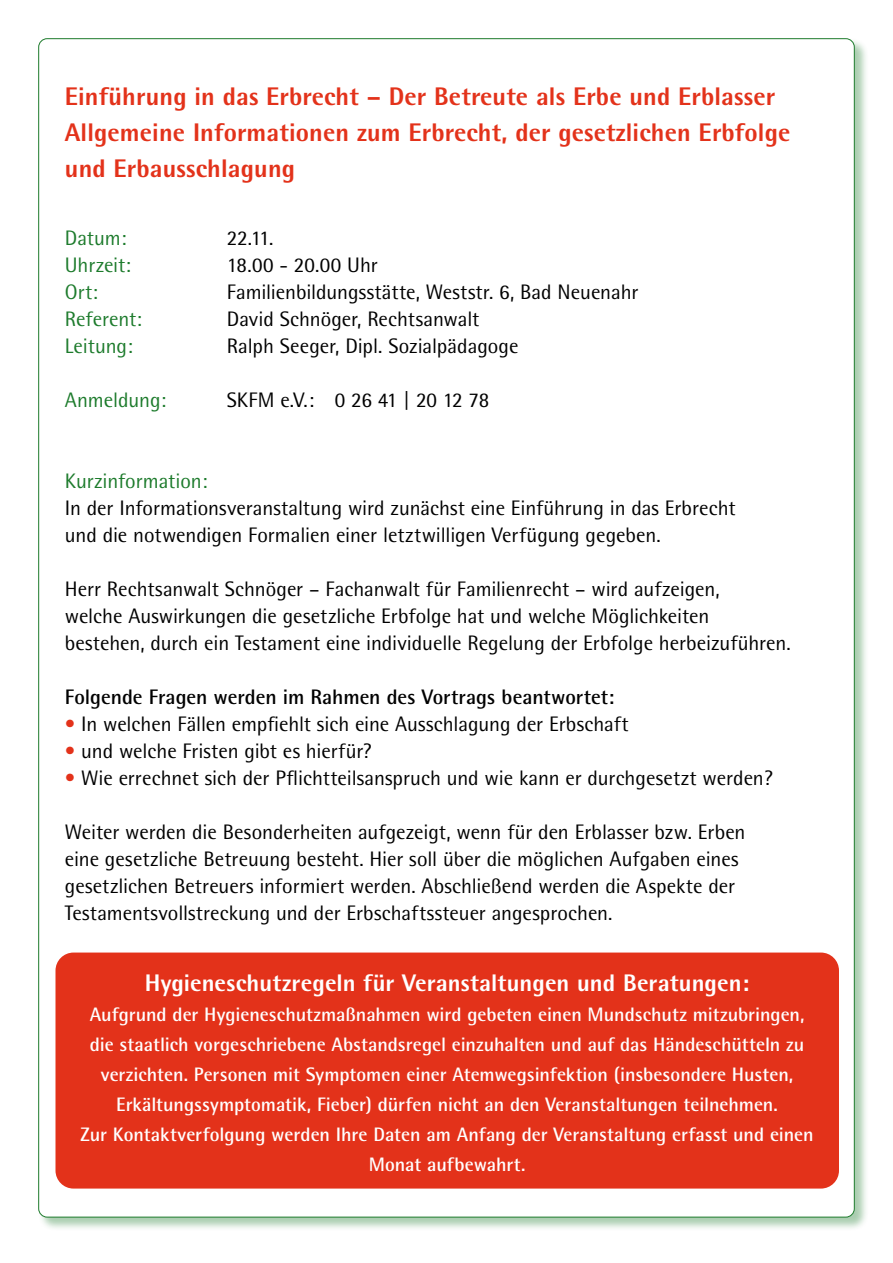
<style>
.page{position:relative;width:893px;height:1263px;background:#fff}
.page>*{position:absolute;margin:0;border:0;box-sizing:border-box;transform-origin:0 0}
.rot-head{font:800 25.5px/36px "Rotis Semi Sans";letter-spacing:.005em;color:#e3321a}
.fliesstext{font:800 24px "Rotis Semi Sans";letter-spacing:.005em;color:#fff}
.fliesstext-2{font:21px/27px "Rotis Semi Sans";color:#000}
.fliesstext-3{font:21px "Rotis Semi Sans";letter-spacing:-.005em;color:#1d7b2c}
.fliesstext-4{font:700 21px "Rotis Semi Sans";color:#000}
.fliesstext-5{font:700 19.5px/30px "Rotis Semi Sans";color:#fff;text-align:center}
.s1{color:#e3321a}
</style>
<div class="page">
<div style="left:38px;top:38px;width:831px;height:1193px;background:#1d7b2c;opacity:.38"></div>
<div style="left:39px;top:39px;width:815px;height:1178px;background:#fff;border-radius:9px"></div>
<div style="left:56px;top:952px;width:783px;height:236px;background:#e3321a;border-radius:18px"></div>
<p class="rot-head" style="left:65px;top:78px;width:727px">Einführung in das Erbrecht – Der Betreute als Erbe und Erblasser<br>Allgemeine Informationen zum Erbrecht, der gesetzlichen Erbfolge und Erbausschlagung</p>
<p class="fliesstext-3" style="left:65px;top:226px;width:63px">Datum:</p>
<p class="fliesstext-2" style="left:227px;top:224px;width:48px">22.11.</p>
<p class="fliesstext-3" style="left:65px;top:253px;width:68px">Uhrzeit:</p>
<p class="fliesstext-2" style="left:227px;top:251px;width:152px">18.00 - 20.00 Uhr</p>
<p class="fliesstext-3" style="left:65px;top:280px;width:35px">Ort:</p>
<p class="fliesstext-2" style="left:227px;top:278px;width:413px">Familienbildungsstätte, Weststr. 6, Bad Neuenahr</p>
<p class="fliesstext-3" style="left:65px;top:307px;width:79px">Referent:</p>
<p class="fliesstext-2" style="left:227px;top:305px;width:254px">David Schnöger, Rechtsanwalt</p>
<p class="fliesstext-3" style="left:65px;top:334px;width:70px">Leitung:</p>
<p class="fliesstext-2" style="left:227px;top:332px;width:293px">Ralph Seeger, Dipl. Sozialpädagoge</p>
<p class="fliesstext-3" style="left:65px;top:388px;width:103px">Anmeldung:</p>
<p class="fliesstext-2" style="left:227px;top:386px;width:264px">SKFM e.V.: 0 26 41 | 20 12 78</p>
<p class="fliesstext-3" style="left:65px;top:469px;width:144px">Kurzinformation:</p>
<p class="fliesstext-2" style="left:65px;top:494px;width:672px">In der Informationsveranstaltung wird zunächst eine Einführung in das Erbrecht und die notwendigen Formalien einer letztwilligen Verfügung gegeben.</p>
<p class="fliesstext-2" style="left:65px;top:575px;width:727px">Herr Rechtsanwalt Schnöger – Fachanwalt für Familienrecht – wird aufzeigen,<br>welche Auswirkungen die gesetzliche Erbfolge hat und welche Möglichkeiten bestehen, durch ein Testament eine individuelle Regelung der Erbfolge herbeizuführen.</p>
<p class="fliesstext-4" style="left:65px;top:684px;width:551px">Folgende Fragen werden im Rahmen des Vortrags beantwortet:</p>
<p class="fliesstext-2" style="left:65px;top:710px;width:565px"><span class="s1">•</span> In welchen Fällen empfiehlt sich eine Ausschlagung der Erbschaft</p>
<p class="fliesstext-2" style="left:65px;top:737px;width:308px"><span class="s1">•</span> und welche Fristen gibt es hierfür?</p>
<p class="fliesstext-2" style="left:65px;top:764px;width:709px"><span class="s1">•</span> Wie errechnet sich der Pflichtteilsanspruch und wie kann er durchgesetzt werden?</p>
<p class="fliesstext-2" style="left:65px;top:818px;width:682px">Weiter werden die Besonderheiten aufgezeigt, wenn für den Erblasser bzw. Erben eine gesetzliche Betreuung besteht. Hier soll über die möglichen Aufgaben eines gesetzlichen Betreuers informiert werden. Abschließend werden die Aspekte der Testamentsvollstreckung und der Erbschaftssteuer angesprochen.</p>
<p class="fliesstext" style="left:145px;top:968px;width:606px">Hygieneschutzregeln für Veranstaltungen und Beratungen:</p>
<p class="fliesstext-5" style="left:90px;top:999px;width:716px">Aufgrund der Hygieneschutzmaßnahmen wird gebeten einen Mundschutz mitzubringen, die staatlich vorgeschriebene Abstandsregel einzuhalten und auf das Händeschütteln zu verzichten. Personen mit Symptomen einer Atemwegsinfektion (insbesondere Husten, Erkältungssymptomatik, Fieber) dürfen nicht an den Veranstaltungen teilnehmen.</p>
<p class="fliesstext-5" style="left:80px;top:1119px;width:735px">Zur Kontaktverfolgung werden Ihre Daten am Anfang der Veranstaltung erfasst und einen<br>Monat aufbewahrt.</p>
</div>
